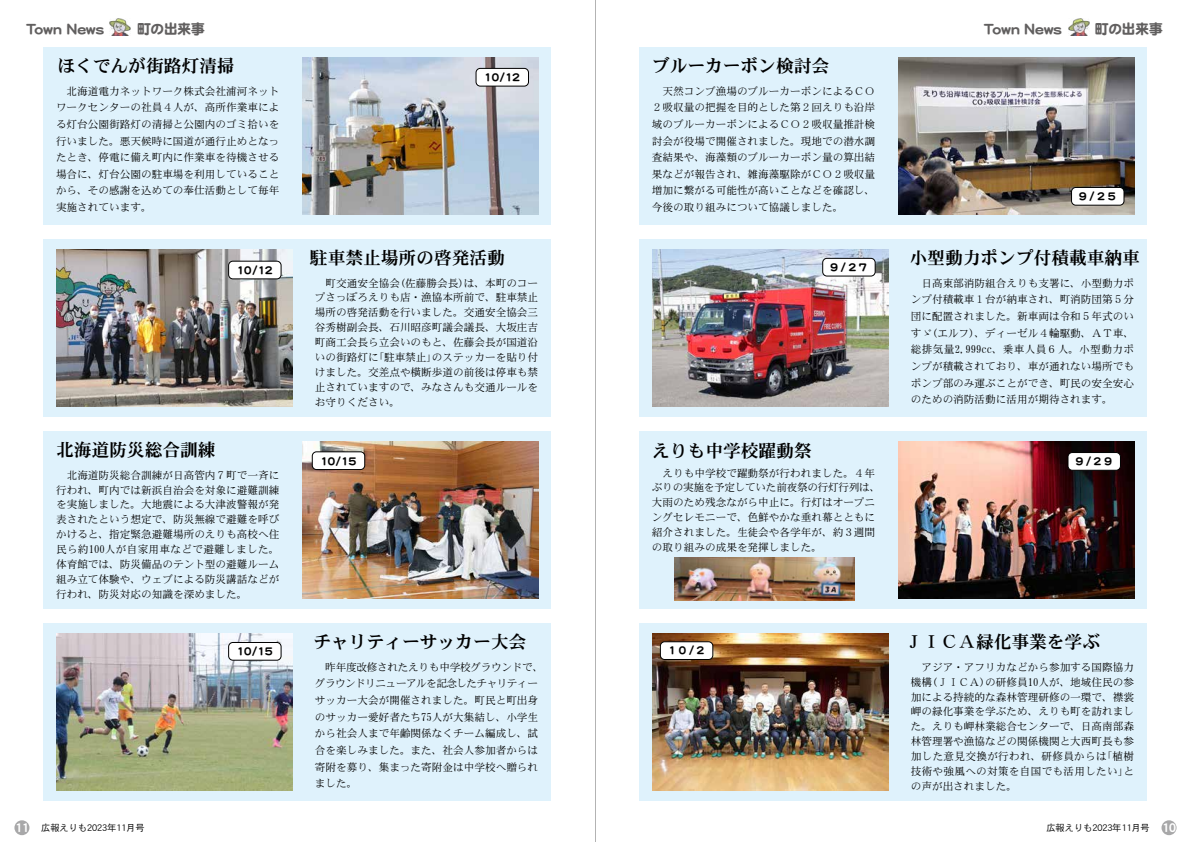
<style>
.page{position:relative;width:1191px;height:842px;background:#fff}
.page>*{position:absolute;margin:0;border:0;box-sizing:border-box;transform-origin:0 0}
.t1{font:17.7px "DFHS Mincho W7 WIN RKSJ H";color:#000}
.t2{font:14.2px "DF Maru Gothic SB WINP RKSJ H";letter-spacing:-.025em;color:#615f5f}
.t3{font:12px "DFHS Gothic W7 WINP RKSJ H";color:#fff}
.t4{font:10.6px/16.7px "DFHS Mincho W3 WIN RKSJ H";color:#000}
.t5{font:10.6px/14.9px "DFHS Mincho W3 WIN RKSJ H";letter-spacing:.025em;color:#000}
.t6{font:10.6px "DF Maru Gothic SB WINP RKSJ H";letter-spacing:-.01em;color:#000}
.t7{font:9.2px "DFHS Gothic W3 WINP RKSJ H";color:#000}
</style>
<div class="page">
<div style="left:639px;top:239px;width:507px;height:178px;background:#dff2fc"></div>
<div style="left:639px;top:431px;width:507px;height:178px;background:#dff2fc"></div>
<div style="left:639px;top:623px;width:507px;height:178px;background:#dff2fc"></div>
<div style="left:639px;top:47px;width:507px;height:178px;background:#dff2fc"></div>
<div style="left:44px;top:239px;width:507px;height:178px;background:#dff2fc"></div>
<div style="left:44px;top:431px;width:507px;height:178px;background:#dff2fc"></div>
<div style="left:44px;top:47px;width:507px;height:178px;background:#dff2fc"></div>
<img style="left:652px;top:249px;width:236px;height:157px">
<div style="left:822px;top:258px;width:53px;height:18px;background:#fff;border-radius:4px"></div>
<div style="left:822px;top:258px;width:53px;height:18px;border:1px solid #000;border-radius:4px"></div>
<img style="left:898px;top:441px;width:236px;height:157px">
<div style="left:1068px;top:452px;width:52px;height:18px;background:#fff;border-radius:4px"></div>
<div style="left:1067px;top:452px;width:53px;height:19px;border:1px solid #000;border-radius:4px"></div>
<img style="left:652px;top:633px;width:236px;height:158px">
<div style="left:660px;top:642px;width:53px;height:17px;background:#fff;border-radius:4px"></div>
<div style="left:660px;top:641px;width:53px;height:19px;border:1px solid #000;border-radius:4px"></div>
<img style="left:898px;top:57px;width:236px;height:157px">
<div style="left:1071px;top:187px;width:53px;height:18px;background:#fff;border-radius:4px"></div>
<div style="left:1071px;top:187px;width:53px;height:19px;border:1px solid #000;border-radius:4px"></div>
<img style="left:56px;top:249px;width:236px;height:157px">
<div style="left:229px;top:261px;width:52px;height:18px;background:#fff;border-radius:4px"></div>
<div style="left:228px;top:261px;width:53px;height:18px;border:1px solid #000;border-radius:4px"></div>
<img style="left:302px;top:441px;width:236px;height:157px">
<div style="left:312px;top:452px;width:53px;height:17px;background:#fff;border-radius:4px"></div>
<div style="left:312px;top:451px;width:53px;height:19px;border:1px solid #000;border-radius:4px"></div>
<img style="left:302px;top:57px;width:236px;height:157px">
<div style="left:476px;top:68px;width:52px;height:18px;background:#fff;border-radius:4px"></div>
<div style="left:476px;top:68px;width:53px;height:18px;border:1px solid #000;border-radius:4px"></div>
<img style="left:1068px;top:18px;width:22px;height:17px">
<img style="left:109px;top:18px;width:22px;height:17px">
<div style="left:44px;top:623px;width:507px;height:178px;background:#dff2fc"></div>
<img style="left:56px;top:633px;width:236px;height:158px">
<div style="left:229px;top:642px;width:52px;height:18px;background:#fff;border-radius:4px"></div>
<div style="left:228px;top:642px;width:53px;height:18px;border:1px solid #000;border-radius:4px"></div>
<img style="left:675px;top:557px;width:179px;height:43px">
<hr style="left:595px;top:0;width:1px;height:842px;background:#000">
<div style="left:1161px;top:820px;width:15px;height:15px;background:#a8a8a9;border-radius:50%"></div>
<div style="left:14px;top:820px;width:15px;height:15px;background:#a8a8a9;border-radius:50%"></div>
<h2 class="t2" style="left:26px;top:22px;width:180px">Town News　　町の出来事</h2>
<h2 class="t2" style="left:984px;top:22px;width:180px">Town News　　町の出来事</h2>
<h1 class="t1" style="left:57px;top:57px;width:179px">ほくでんが街路灯清掃</h1>
<p class="t4" style="left:56px;top:82px;width:225px;text-align:justify">　北海道電力ネットワーク株式会社浦河ネットワークセンターの社員４人が、高所作業車による灯台公園街路灯の清掃と公園内のゴミ拾いを行いました。悪天候時に国道が通行止めとなったとき、停電に備え町内に作業車を待機させる場合に、灯台公園の駐車場を利用していることから、その感謝を込めての奉仕活動として毎年実施されています。</p>
<p class="t6" style="left:483px;top:72px;width:38px">10/12</p>
<h1 class="t1" style="left:652px;top:57px;width:179px">ブルーカーボン検討会</h1>
<p class="t4" style="left:652px;top:82px;width:225px;text-align:justify">　天然コンブ漁場のブルーカーボンによるＣＯ２吸収量の把握を目的とした第２回えりも沿岸域のブルーカーボンによるＣＯ２吸収量推計検討会が役場で開催されました。現地での潜水調査結果や、海藻類のブルーカーボン量の算出結果などが報告され、雑海藻駆除がＣＯ２吸収量増加に繋がる可能性が高いことなどを確認し、今後の取り組みについて協議しました。</p>
<p class="t6" style="left:1079px;top:191px;width:38px">9/25</p>
<p class="t6" style="left:236px;top:265px;width:38px">10/12</p>
<h1 class="t1" style="left:310px;top:249px;width:196px">駐車禁止場所の啓発活動</h1>
<p class="t6" style="left:830px;top:262px;width:38px">9/27</p>
<h1 class="t1" style="left:909px;top:249px;width:232px">小型動力ポンプ付積載車納車</h1>
<p class="t4" style="left:315px;top:274px;width:87px">　町交通安全協会</p>
<p class="t4" style="left:315px;top:289px;width:225px">プさっぽろえりも店・漁協本所前で、駐車禁止</p>
<p class="t4" style="left:315px;top:304px;width:225px">場所の啓発活動を行いました。交通安全協会三</p>
<p class="t4" style="left:315px;top:319px;width:225px">谷秀樹副会長、石川昭彦町議会議長、大坂庄吉</p>
<p class="t4" style="left:315px;top:334px;width:225px">町商工会長ら立会いのもと、佐藤会長が国道沿</p>
<p class="t4" style="left:432px;top:349px;width:108px">のステッカーを貼り付</p>
<p class="t4" style="left:395px;top:274px;width:145px">（佐藤勝会長は）、本町のコー</p>
<p class="t4" style="left:373px;top:349px;width:65px">「駐車禁止」</p>
<p class="t4" style="left:315px;top:350px;width:225px;line-height:14.9px">いの街路灯に<br>けました。交差点や横断歩道の前後は停車も禁止されていますので、みなさんも交通ルールをお守りください。</p>
<p class="t4" style="left:910px;top:274px;width:225px;text-align:right">　日高東部消防組合えりも支署に、小型動力ポンプ付積載車１台が納車され、町消防団第５分団に配置されました。新車両は令和５年式のい（エルフ）、ディーゼル４輪駆動、ＡＴ車、</p>
<p class="t4" style="left:910px;top:324px;width:225px">すゞ<br>総排気量2,999cc、乗車人員６人。小型動力ポンプが積載されており、車が通れない場所でもポンプ部のみ運ぶことができ、町民の安全安心のための消防活動に活用が期待されます。</p>
<h1 class="t1" style="left:56px;top:441px;width:161px">北海道防災総合訓練</h1>
<p class="t4" style="left:56px;top:467px;width:225px;line-height:14.9px;text-align:justify">　北海道防災総合訓練が日高管内７町で一斉に行われ、町内では新浜自治会を対象に避難訓練を実施しました。大地震による大津波警報が発表されたという想定で、防災無線で避難を呼びかけると、指定緊急避難場所のえりも高校へ住民ら約100人が自家用車などで避難しました。体育館では、防災備品のテント型の避難ルーム組み立て体験や、ウェブによる防災講話などが行われ、防災対応の知識を深めました。</p>
<p class="t6" style="left:320px;top:455px;width:38px">10/15</p>
<h1 class="t1" style="left:652px;top:442px;width:161px">えりも中学校躍動祭</h1>
<p class="t4" style="left:652px;top:465px;width:230px;line-height:14.9px">　えりも中学校で躍動祭が行われました。４年ぶりの実施を予定していた前夜祭の行灯行列は、大雨のため残念ながら中止に。行灯はオープニングセレモニーで、色鮮やかな垂れ幕とともに紹介されました。生徒会や各学年が、約３週間の取り組みの成果を発揮しました。</p>
<p class="t6" style="left:1075px;top:456px;width:38px">9/29</p>
<p class="t6" style="left:236px;top:646px;width:38px">10/15</p>
<h1 class="t1" style="left:313px;top:633px;width:214px">チャリティーサッカー大会</h1>
<p class="t4" style="left:315px;top:659px;width:230px">　昨年度改修されたえりも中学校グラウンドで、グラウンドリニューアルを記念したチャリティーサッカー大会が開催されました。町民と町出身のサッカー愛好者たち75人が大集結し、小学生から社会人まで年齢関係なくチーム編成し、試合を楽しみました。また、社会人参加者からは寄附を募り、集まった寄附金は中学校へ贈られました。</p>
<p class="t6" style="left:668px;top:645px;width:38px">10/2</p>
<h1 class="t1" style="left:905px;top:633px;width:196px">ＪＩＣＡ緑化事業を学ぶ</h1>
<p class="t4" style="left:910px;top:659px;width:225px;line-height:14.9px;text-align:right">　アジア・アフリカなどから参加する国際協力の研修員10人が、地域住民の参</p>
<p class="t4" style="left:910px;top:673px;width:23px">機構</p>
<p class="t4" style="left:910px;top:688px;width:225px">加による持続的な森林管理研修の一環で、襟裳</p>
<p class="t4" style="left:910px;top:703px;width:225px">岬の緑化事業を学ぶため、えりも町を訪れまし</p>
<p class="t4" style="left:910px;top:718px;width:225px">た。えりも岬林業総合センターで、日高南部森</p>
<p class="t4" style="left:910px;top:733px;width:225px">林管理署や漁協などの関係機関と大西町長も参</p>
<p class="t4" style="left:1101px;top:748px;width:34px">「植樹</p>
<p class="t4" style="left:926px;top:673px;width:65px">（ＪＩＣＡ）</p>
<p class="t5" style="left:910px;top:749px;width:225px">加した意見交換が行われ、研修員からは<br>技術や強風への対策を自国でも活用したいと」の声が出されました。</p>
<p class="t3" style="left:15px;top:822px;width:15px">11</p>
<p class="t7" style="left:41px;top:823px;width:105px">広報えりも2023年11月号</p>
<p class="t7" style="left:1046px;top:823px;width:105px">広報えりも2023年11月号</p>
<p class="t3" style="left:1162px;top:822px;width:15px">10</p>
</div>
